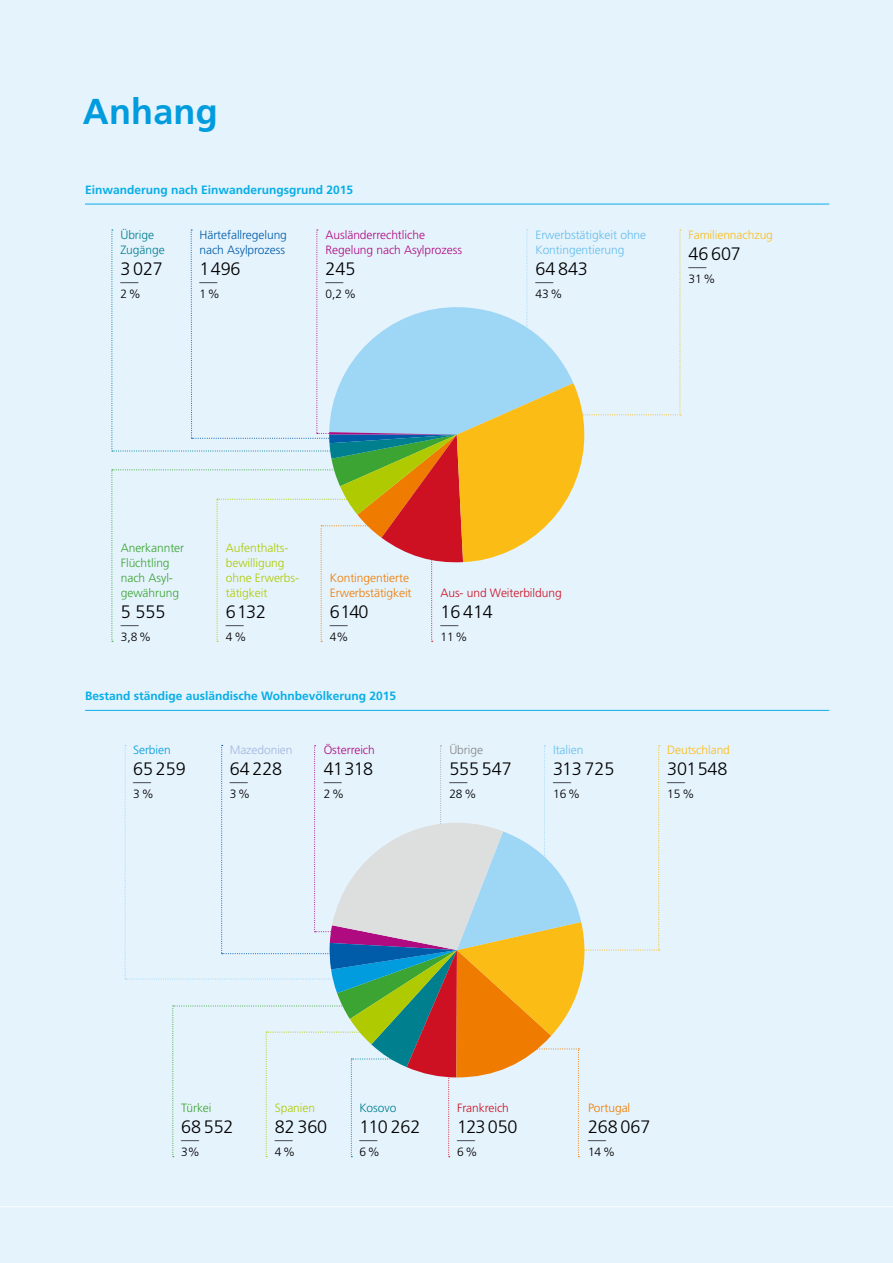
<style>
.page{position:relative;width:893px;height:1263px;background:#e5f3fd}
.page>*{position:absolute;margin:0;border:0;box-sizing:border-box;transform-origin:0 0}
.t1{font:700 36px "Frutiger LT Std";letter-spacing:.005em;color:#009cde}
.t2{font:300 18px "Frutiger LT Std";letter-spacing:-.005em;color:#000}
.P_Tabellentitel{font:700 12px "Frutiger LT Std";color:#08aee6}
.t3{font:300 12px "Frutiger LT Std";letter-spacing:-.005em;color:#af0a7f}
.t4{font:300 12px "Frutiger LT Std";letter-spacing:-.005em;color:#000}
.t5{font:300 12px "Frutiger LT Std";letter-spacing:-.005em;color:#afca00}
.t6{font:300 12px/15px "Frutiger LT Std";letter-spacing:-.005em;color:#3ca432}
.t7{font:300 12px "Frutiger LT Std";letter-spacing:-.005em;color:#65beec}
.t8{font:300 12px "Frutiger LT Std";letter-spacing:-.005em;color:#ef7c00}
.t9{font:300 12px "Frutiger LT Std";letter-spacing:-.005em;color:#005ba9}
.t10{font:300 12px "Frutiger LT Std";letter-spacing:-.005em;color:#cd1022}
.t11{font:300 12px "Frutiger LT Std";letter-spacing:-.005em;color:#fbbc16}
.t12{font:300 12px "Frutiger LT Std";letter-spacing:-.005em;color:#000;scale:1.5 1}
.t13{font:300 12px "Frutiger LT Std";letter-spacing:-.005em;color:#007f8f}
.t14{font:300 12px "Frutiger LT Std";letter-spacing:-.005em;color:#a4b6df}
.t15{font:300 12px "Frutiger LT Std";letter-spacing:-.005em;color:#009cde}
.t16{font:300 12px "Frutiger LT Std";letter-spacing:-.005em;color:#868786}
</style>
<div class="page">
<hr style="left:0;top:1206px;width:893px;height:1px;background:#fff">
<hr style="left:85px;top:204px;width:744px;height:1px;background:#08aee6">
<svg style="left:111px;top:229px;width:570px;height:413px"></svg>
<hr style="left:85px;top:710px;width:744px;height:1px;background:#08aee6">
<svg style="left:125px;top:745px;width:535px;height:412px"></svg>
<p class="t1" style="left:83px;top:90px;width:136px">Anhang</p>
<p class="P_Tabellentitel" style="left:85px;top:183px;width:270px">Einwanderung nach Einwanderungsgrund 2015</p>
<p class="t13" style="left:120px;top:228px;width:35px">Übrige</p>
<p class="t13" style="left:120px;top:243px;width:46px">Zugänge</p>
<p class="t2" style="left:120px;top:259px;width:44px">3 027</p>
<p class="t12" style="left:120px;top:275px;width:13px">—</p>
<p class="t4" style="left:120px;top:287px;width:22px">2 %</p>
<p class="t9" style="left:199px;top:228px;width:89px">Härtefallregelung</p>
<p class="t9" style="left:199px;top:243px;width:87px">nach Asylprozess</p>
<p class="t2" style="left:199px;top:259px;width:43px">1 496</p>
<p class="t12" style="left:199px;top:275px;width:13px">—</p>
<p class="t4" style="left:199px;top:287px;width:22px">1 %</p>
<p class="t3" style="left:326px;top:228px;width:101px">Ausländerrechtliche</p>
<p class="t3" style="left:326px;top:243px;width:138px">Regelung nach Asylprozess</p>
<p class="t2" style="left:326px;top:259px;width:31px">245</p>
<p class="t12" style="left:326px;top:275px;width:13px">—</p>
<p class="t4" style="left:326px;top:287px;width:32px">0,2 %</p>
<p class="t7" style="left:535px;top:228px;width:112px">Erwerbstätigkeit ohne</p>
<p class="t7" style="left:535px;top:243px;width:91px">Kontingentierung</p>
<p class="t2" style="left:535px;top:259px;width:54px">64 843</p>
<p class="t12" style="left:535px;top:275px;width:13px">—</p>
<p class="t4" style="left:535px;top:287px;width:29px">43 %</p>
<p class="t11" style="left:688px;top:228px;width:86px">Familiennachzug</p>
<p class="t2" style="left:688px;top:244px;width:54px">46 607</p>
<p class="t12" style="left:688px;top:260px;width:13px">—</p>
<p class="t4" style="left:688px;top:272px;width:29px">31 %</p>
<p class="t6" style="left:121px;top:540px;width:65px">Anerkannter</p>
<p class="t6" style="left:121px;top:555px;width:50px">Flüchtling</p>
<p class="t6" style="left:121px;top:570px;width:60px">nach Asyl&shy;gewährung</p>
<p class="t2" style="left:121px;top:602px;width:46px">5 555</p>
<p class="t12" style="left:121px;top:618px;width:13px">—</p>
<p class="t4" style="left:121px;top:630px;width:32px">3,8 %</p>
<p class="t5" style="left:226px;top:541px;width:64px">Aufenthalts-</p>
<p class="t5" style="left:226px;top:556px;width:60px">bewilligung</p>
<p class="t5" style="left:226px;top:571px;width:75px">ohne Erwerbs-</p>
<p class="t5" style="left:226px;top:586px;width:43px">tätigkeit</p>
<p class="t2" style="left:226px;top:602px;width:42px">6 132</p>
<p class="t12" style="left:226px;top:618px;width:13px">—</p>
<p class="t4" style="left:226px;top:630px;width:22px">4 %</p>
<p class="t8" style="left:330px;top:571px;width:81px">Kontingentierte</p>
<p class="t8" style="left:330px;top:586px;width:83px">Erwerbstätigkeit</p>
<p class="t2" style="left:330px;top:602px;width:40px">6 140</p>
<p class="t12" style="left:330px;top:618px;width:13px">—</p>
<p class="t4" style="left:330px;top:630px;width:20px">4%</p>
<p class="P_Tabellentitel" style="left:85px;top:689px;width:313px">Bestand ständige ausländische Wohnbevölkerung 2015</p>
<p class="t15" style="left:133px;top:743px;width:39px">Serbien</p>
<p class="t2" style="left:133px;top:759px;width:54px">65 259</p>
<p class="t12" style="left:133px;top:775px;width:13px">—</p>
<p class="t4" style="left:133px;top:787px;width:22px">3 %</p>
<p class="t14" style="left:230px;top:743px;width:64px">Mazedonien</p>
<p class="t2" style="left:230px;top:759px;width:54px">64 228</p>
<p class="t12" style="left:230px;top:775px;width:13px">—</p>
<p class="t4" style="left:230px;top:787px;width:22px">3 %</p>
<p class="t3" style="left:324px;top:743px;width:53px">Österreich</p>
<p class="t2" style="left:324px;top:759px;width:51px">41 318</p>
<p class="t12" style="left:324px;top:775px;width:13px">—</p>
<p class="t4" style="left:324px;top:787px;width:22px">2 %</p>
<p class="t10" style="left:440px;top:586px;width:123px">Aus- und Weiterbildung</p>
<p class="t2" style="left:440px;top:602px;width:54px">16 414</p>
<p class="t12" style="left:440px;top:618px;width:13px">—</p>
<p class="t4" style="left:440px;top:630px;width:29px">11 %</p>
<p class="t16" style="left:449px;top:743px;width:35px">Übrige</p>
<p class="t2" style="left:449px;top:759px;width:64px">555 547</p>
<p class="t12" style="left:449px;top:775px;width:13px">—</p>
<p class="t4" style="left:449px;top:787px;width:29px">28 %</p>
<p class="t7" style="left:553px;top:743px;width:32px">Italien</p>
<p class="t2" style="left:553px;top:759px;width:63px">313 725</p>
<p class="t12" style="left:553px;top:775px;width:13px">—</p>
<p class="t4" style="left:553px;top:787px;width:29px">16 %</p>
<p class="t11" style="left:667px;top:743px;width:64px">Deutschland</p>
<p class="t2" style="left:667px;top:759px;width:62px">301 548</p>
<p class="t12" style="left:667px;top:775px;width:13px">—</p>
<p class="t4" style="left:667px;top:787px;width:29px">15 %</p>
<p class="t6" style="left:181px;top:1100px;width:32px">Türkei</p>
<p class="t2" style="left:181px;top:1116px;width:54px">68 552</p>
<p class="t12" style="left:181px;top:1132px;width:13px">—</p>
<p class="t4" style="left:181px;top:1144px;width:20px">3%</p>
<p class="t5" style="left:275px;top:1101px;width:42px">Spanien</p>
<p class="t2" style="left:275px;top:1116px;width:54px">82 360</p>
<p class="t12" style="left:275px;top:1132px;width:13px">—</p>
<p class="t4" style="left:275px;top:1144px;width:22px">4 %</p>
<p class="t13" style="left:359px;top:1101px;width:39px">Kosovo</p>
<p class="t2" style="left:359px;top:1116px;width:63px">110 262</p>
<p class="t12" style="left:359px;top:1132px;width:13px">—</p>
<p class="t4" style="left:359px;top:1144px;width:22px">6 %</p>
<p class="t10" style="left:457px;top:1101px;width:53px">Frankreich</p>
<p class="t2" style="left:457px;top:1116px;width:62px">123 050</p>
<p class="t12" style="left:457px;top:1132px;width:13px">—</p>
<p class="t4" style="left:457px;top:1144px;width:22px">6 %</p>
<p class="t8" style="left:588px;top:1101px;width:44px">Portugal</p>
<p class="t2" style="left:588px;top:1116px;width:64px">268 067</p>
<p class="t12" style="left:588px;top:1132px;width:13px">—</p>
<p class="t4" style="left:588px;top:1144px;width:29px">14 %</p>
</div>
